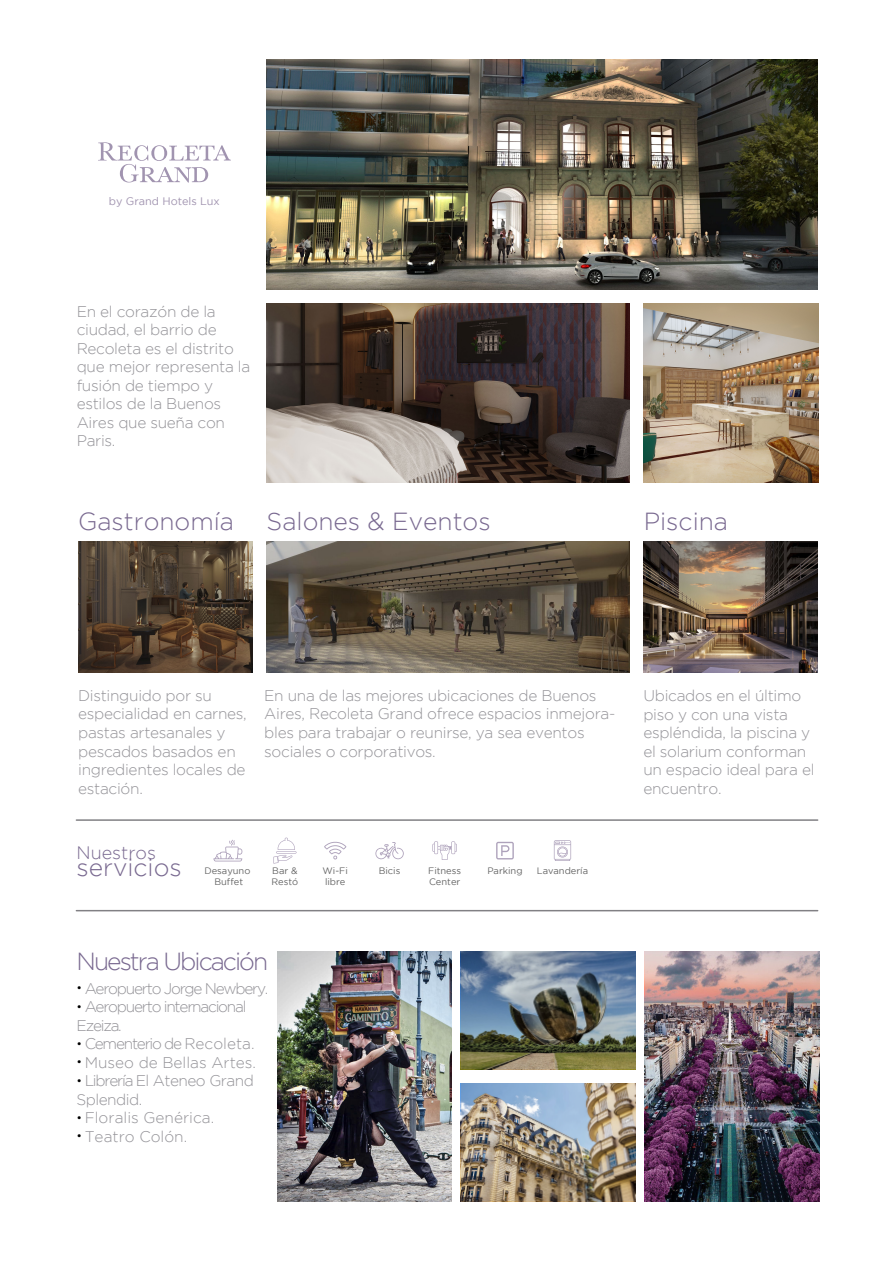
<style>
.page{position:relative;width:893px;height:1263px;background:#fff}
.page>*{position:absolute;margin:0;border:0;box-sizing:border-box;transform-origin:0 0}
.t1{font:300 24.6px "Gotham";color:#796990}
.t2{font:300 24.6px "Gotham";letter-spacing:-.08em;color:#796990}
.t3{font:300 18px "Gotham";color:#796990}
.t4{font:300 15.45px/18.5px "Gotham";letter-spacing:-.02em;color:#949398}
.t5{font:300 15.45px/18.5px "Gotham";letter-spacing:-.08em;color:#949398}
.t6{font:300 15.45px "Gotham";color:#949398}
.t7{font:10.95px "Gotham";color:#a194b0}
.t8{font:9.3px/11.2px "Gotham";color:#666}
.s1{font-size:12px;color:#000}
</style>
<div class="page">
<hr style="left:76px;top:910px;width:742px;height:1px;background:#818084">
<img style="left:267px;top:60px;width:551px;height:229px">
<img style="left:644px;top:303px;width:174px;height:179px">
<img style="left:267px;top:303px;width:362px;height:179px">
<img style="left:644px;top:541px;width:174px;height:131px">
<img style="left:78px;top:541px;width:174px;height:131px">
<hr style="left:76px;top:819px;width:742px;height:2px;background:#818084">
<img style="left:267px;top:541px;width:362px;height:131px">
<hr style="left:276px;top:851px;width:21px;height:2px;background:#aea2bb">
<svg style="left:273px;top:837px;width:23px;height:27px"></svg>
<svg style="left:432px;top:841px;width:25px;height:19px"></svg>
<svg style="left:375px;top:842px;width:29px;height:17px"></svg>
<svg style="left:213px;top:840px;width:29px;height:21px"></svg>
<svg style="left:554px;top:840px;width:17px;height:21px"></svg>
<svg style="left:324px;top:841px;width:22px;height:18px"></svg>
<svg style="left:496px;top:842px;width:18px;height:17px"></svg>
<svg style="left:98px;top:142px;width:133px;height:41px"></svg>
<img style="left:277px;top:952px;width:174px;height:250px">
<img style="left:645px;top:952px;width:174px;height:250px">
<img style="left:461px;top:952px;width:175px;height:117px">
<img style="left:461px;top:1084px;width:175px;height:117px">
<p class="t7" style="left:109px;top:195px;width:112px">by Grand Hotels Lux</p>
<p class="t4" style="left:77px;top:302px;width:175px">En el corazón de la ciudad, el barrio de<br>Recoleta es el distrito que mejor representa la fusión de tiempo y estilos de la Buenos<br>Aires que sueña con<br>Paris.</p>
<h1 class="t1" style="left:78px;top:508px;width:157px">Gastronomía</h1>
<h1 class="t1" style="left:267px;top:508px;width:226px">Salones &amp; Eventos</h1>
<h1 class="t1" style="left:644px;top:508px;width:86px">Piscina</h1>
<p class="t4" style="left:78px;top:686px;width:170px">Distinguido por su especialidad en carnes, pastas artesanales y pescados basados en ingredientes locales de estación.</p>
<p class="t4" style="left:264px;top:686px;width:353px">En una de las mejores ubicaciones de Buenos Aires, Recoleta Grand ofrece espacios inmejora&shy;bles para trabajar o reunirse, ya sea eventos sociales o corporativos.</p>
<p class="t3" style="left:76px;top:842px;width:81px">Nuestros</p>
<h1 class="t1" style="left:76px;top:854px;width:107px">servicios</h1>
<p class="t8" style="left:323px;top:865px;width:27px">Wi-Fi</p>
<p class="t8" style="left:537px;top:865px;width:53px">Lavandería</p>
<p class="t8" style="left:325px;top:876px;width:22px">libre</p>
<p class="t8" style="left:204px;top:865px;width:47px">Desayuno</p>
<p class="t8" style="left:379px;top:865px;width:23px">Bicis</p>
<p class="t8" style="left:487px;top:865px;width:37px">Parking</p>
<p class="t8" style="left:214px;top:876px;width:30px">Buffet</p>
<p class="t8" style="left:272px;top:865px;width:28px">Bar &amp;<br>Restó</p>
<p class="t8" style="left:428px;top:865px;width:34px">Fitness<br>Center</p>
<h1 class="t2" style="left:77px;top:947px;width:193px">Nuestra Ubicación</h1>
<p class="t5" style="left:77px;top:979px;width:193px"><span class="s1">•</span> Aeropuerto Jorge Newbery.</p>
<p class="t5" style="left:77px;top:997px;width:171px"><span class="s1">•</span> Aeropuerto internacional<br>Ezeiza.</p>
<p class="t5" style="left:77px;top:1034px;width:180px"><span class="s1">•</span> Cementerio de Recoleta.</p>
<p class="t6" style="left:77px;top:1054px;width:181px"><span class="s1">•</span> Museo de Bellas Artes.</p>
<p class="t4" style="left:77px;top:1071px;width:179px"><span class="s1">•</span> Librería El Ateneo Grand<br>Splendid.</p>
<p class="t6" style="left:77px;top:1109px;width:139px"><span class="s1">•</span> Floralis Genérica.</p>
<p class="t6" style="left:77px;top:1128px;width:112px"><span class="s1">•</span> Teatro Colón.</p>
<p class="t4" style="left:643px;top:686px;width:173px">Ubicados en el último piso y con una vista espléndida, la piscina y el solarium conforman un espacio ideal para el encuentro.</p>
</div>
